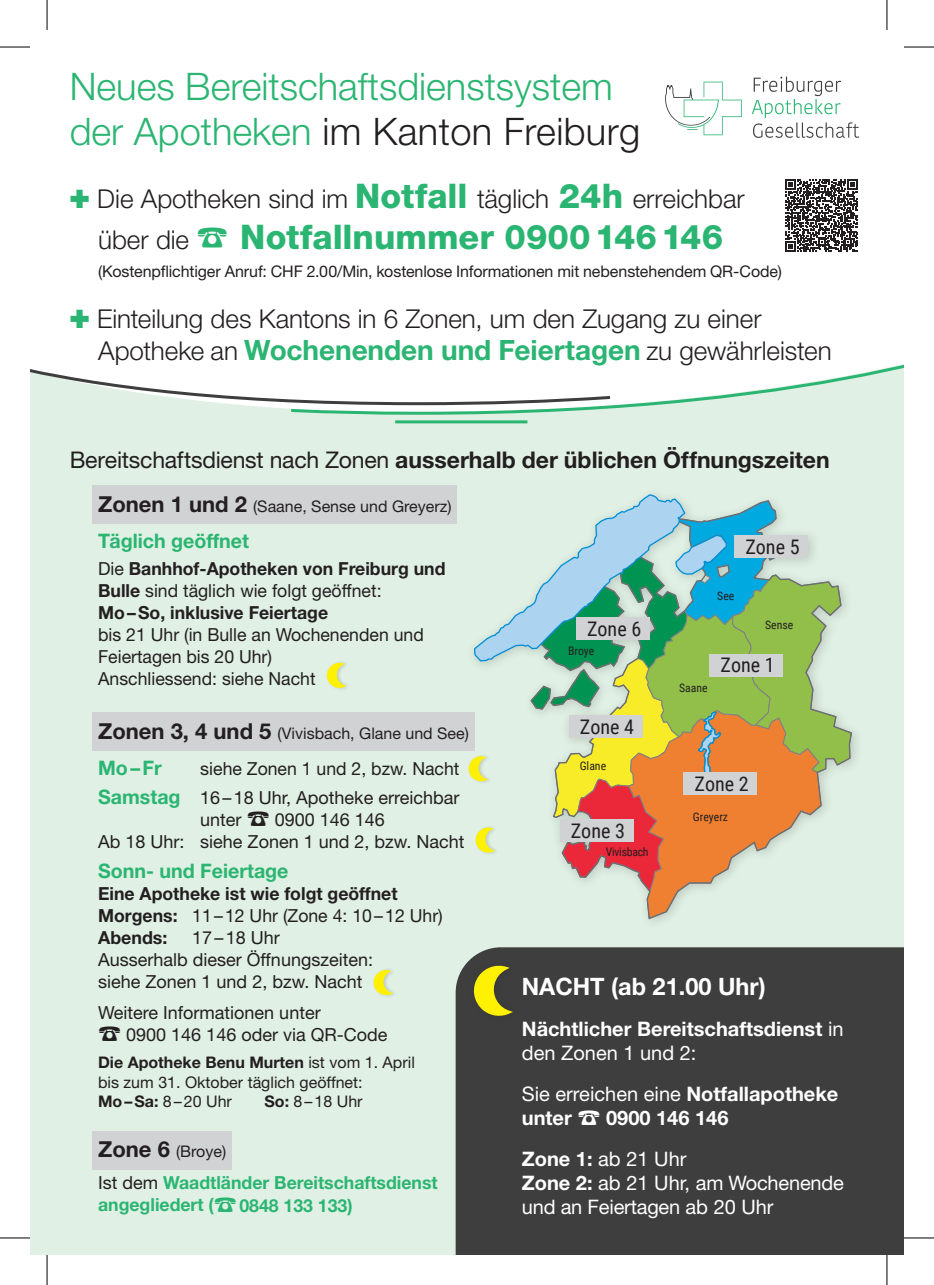
<style>
.page{position:relative;width:934px;height:1285px;background:#fff}
.page>*{position:absolute;margin:0;border:0;box-sizing:border-box;transform-origin:0 0}
.t1{font:300 38px/45.6px "Helvetica Neue LT Std";color:#2bb572}
.t2{font:800 34px "Helvetica Neue LT Std";color:#2bb572}
.t3{font:300 26px/32px "Helvetica Neue LT Std";color:#231f20}
.t4{font:700 24px "Helvetica Neue LT Std";color:#fff}
.t5{font:700 23px "Helvetica Neue LT Std";color:#231f20}
.t6{font:700 20px/24px "Helvetica Neue LT Std";color:#fff}
.t7{font:20px/24px "Helvetica Neue LT Std";letter-spacing:-.01em;color:#fff}
.t8{font:700 20px "Helvetica Neue LT Std";color:#2bb572}
.t9{font:20px "Roboto Condensed";color:#231f20}
.t10{font:18px/22px "Helvetica Neue LT Std";color:#231f20}
.t11{font:700 18px/22px "Helvetica Neue LT Std";color:#231f20}
.t12{font:700 18px/22px "Helvetica Neue LT Std";color:#2bb572}
.t13{font:16px/19.2px "Helvetica Neue LT Std";color:#231f20}
.t14{font:11.8px "Roboto Condensed";color:#231f20}
.t15{font:11.8px "Roboto Condensed";letter-spacing:-.02em;color:#231f20}
.s1{color:#231f20}
.s2{color:#2bb572}
.s3{font-weight:800;font-size:34px;color:#2bb572}
.s4{font-weight:300;font-size:26px;color:#231f20}
.s5{font-weight:700;font-size:28px;color:#2bb572}
.s6{font-weight:400}
.s7{font-weight:700;font-size:22px}
.s8{font-weight:700;font-size:20px;color:#2bb572}
.s9{font-weight:700}
.s10{font-weight:400;color:#231f20}
</style>
<div class="page">
<div style="left:30px;top:407px;width:873px;height:848px;background:#e0f0e4"></div>
<svg style="left:30px;top:369px;width:258px;height:38px"></svg>
<hr style="left:395px;top:420px;width:132px;height:3px;background:#2bb572">
<svg style="left:288px;top:364px;width:615px;height:52px"></svg>
<img style="left:665px;top:76px;width:195px;height:62px">
<div style="left:455px;top:947px;width:448px;height:308px;background:#3e3e3f"></div>
<svg style="left:785px;top:179px;width:72px;height:73px"></svg>
<div style="left:465px;top:486px;width:398px;height:444px;background:#e0f0e4"></div>
<div style="left:92px;top:1130px;width:140px;height:39px;background:#d1d2d4"></div>
<div style="left:92px;top:486px;width:365px;height:38px;background:#d1d2d4"></div>
<svg style="left:453px;top:946px;width:88px;height:88px;background:#676747"></svg>
<div style="left:92px;top:712px;width:382px;height:38px;background:#d1d2d4"></div>
<svg style="left:363px;top:960px;width:44px;height:44px;background:#e2eec5"></svg>
<svg style="left:458px;top:493px;width:394px;height:427px"></svg>
<svg style="left:317px;top:653px;width:43px;height:44px;background:#e2eec4"></svg>
<hr style="left:0;top:47px;width:30px;height:1px;background:#000">
<hr style="left:903px;top:47px;width:30px;height:1px;background:#000">
<hr style="left:0;top:1237px;width:30px;height:1px;background:#000">
<hr style="left:903px;top:1237px;width:30px;height:1px;background:#000">
<hr style="left:47px;top:0;width:1px;height:30px;background:#000">
<hr style="left:47px;top:1255px;width:1px;height:30px;background:#000">
<hr style="left:886px;top:0;width:1px;height:30px;background:#000">
<hr style="left:886px;top:1255px;width:1px;height:30px;background:#000">
<h1 class="t1" style="left:70px;top:63px;width:571px">Neues Bereitschaftsdienstsystem der Apotheken <span class="s1">im Kanton Freiburg</span></h1>
<h3 class="t3" style="left:70px;top:182px;width:676px"><span class="s2">✚</span> Die Apotheken sind im <span class="s3">Notfall</span> täglich <span class="s3">24h</span> erreichbar</h3>
<h2 class="t2" style="left:98px;top:216px;width:626px"><span class="s4">über die</span> ☎ Notfallnummer 0900146146</h2>
<p class="t13" style="left:98px;top:261px;width:685px">(Kostenpflichtiger Anruf: CHF 2.00/Min, kostenlose Informationen mit nebenstehendem QR-Code)</p>
<h3 class="t3" style="left:98px;top:302px;width:735px;text-indent:-28px"><span class="s2">✚</span> Einteilung des Kantons in 6 Zonen, um den Zugang zu einer<br>Apotheke an <span class="s5">Wochenenden und Feiertagen</span> zu gewährleisten</h3>
<p class="t5" style="left:70px;top:445px;width:761px"><span class="s6">Bereitschaftsdienst nach Zonen</span> ausserhalb der üblichen Öffnungszeiten</p>
<p class="t13" style="left:98px;top:497px;width:355px"><span class="s7">Zonen 1 und 2</span> (Saane, Sense und Greyerz)</p>
<p class="t8" style="left:98px;top:528px;width:152px">Täglich geöffnet</p>
<p class="t11" style="left:98px;top:557px;width:348px"><span class="s6">Die</span> Banhhof-Apotheken von Freiburg und<br>Bulle <span class="s6">sind täglich wie folgt geöffnet:<br></span>Mo–So, inklusive Feiertage</p>
<p class="t10" style="left:98px;top:623px;width:327px">bis 21 Uhr (in Bulle an Wochenenden und<br>Feiertagen bis 20 Uhr)<br>Anschliessend: siehe Nacht</p>
<p class="t13" style="left:98px;top:723px;width:372px"><span class="s7">Zonen 3, 4 und 5</span> (Vivisbach, Glane und See)</p>
<p class="t8" style="left:98px;top:755px;width:65px">Mo–Fr</p>
<p class="t10" style="left:98px;top:753px;width:363px;line-height:29.6px;text-align:right">siehe Zonen 1 und 2, bzw. Nacht<br><span class="s8">Samstag</span> 16–18 Uhr, Apotheke erreichbar</p>
<p class="t10" style="left:98px;top:809px;width:368px;text-indent:102px">unter ☎ 0900 146 146<br>Ab 18 Uhr: siehe Zonen 1 und 2, bzw. Nacht</p>
<p class="t8" style="left:98px;top:858px;width:192px">Sonn- und Feiertage</p>
<p class="t11" style="left:98px;top:882px;width:346px">Eine Apotheke ist wie folgt geöffnet<br>Morgens: <span class="s6">11–12 Uhr (Zone 4: 10–12 Uhr)<br></span>Abends:</p>
<p class="t10" style="left:98px;top:926px;width:276px;text-align:center">17–18 Uhr<br>Ausserhalb dieser Öffnungszeiten: siehe Zonen 1 und 2, bzw. Nacht</p>
<p class="t10" style="left:98px;top:1001px;width:291px">Weitere Informationen unter<br>☎ 0900 146 146 oder via QR-Code</p>
<p class="t13" style="left:98px;top:1053px;width:318px"><span class="s9">Die Apotheke Benu Murten</span> ist vom 1. April bis zum 31. Oktober täglich geöffnet:<br><span class="s9">Mo–Sa:</span> 8–20 Uhr</p>
<p class="t13" style="left:264px;top:1091px;width:99px"><span class="s9">So:</span> 8–18 Uhr</p>
<p class="t13" style="left:98px;top:1141px;width:129px"><span class="s7">Zone 6</span> (Broye)</p>
<p class="t12" style="left:98px;top:1171px;width:341px"><span class="s10">Ist dem</span> Waadtländer Bereitschaftsdienst angegliedert (☎0848 133 133)</p>
<p class="t9" style="left:586px;top:614px;width:56px">Zone 6</p>
<p class="t14" style="left:568px;top:643px;width:28px">Broye</p>
<p class="t9" style="left:579px;top:712px;width:56px">Zone 4</p>
<p class="t14" style="left:579px;top:758px;width:28px">Glane</p>
<p class="t9" style="left:570px;top:817px;width:56px">Zone 3</p>
<p class="t15" style="left:605px;top:843px;width:44px">Vivisbach</p>
<p class="t9" style="left:745px;top:532px;width:56px">Zone 5</p>
<p class="t14" style="left:717px;top:587px;width:19px">See</p>
<p class="t14" style="left:764px;top:616px;width:30px">Sense</p>
<p class="t14" style="left:678px;top:679px;width:30px">Saane</p>
<p class="t9" style="left:720px;top:651px;width:56px">Zone 1</p>
<p class="t9" style="left:694px;top:769px;width:56px">Zone 2</p>
<p class="t14" style="left:692px;top:809px;width:37px">Greyerz</p>
<h3 class="t4" style="left:521px;top:971px;width:245px">NACHT (ab 21.00 Uhr)</h3>
<p class="t6" style="left:521px;top:1016px;width:323px">Nächtlicher Bereitschaftsdienst <span class="s6">in den Zonen 1 und 2:</span></p>
<p class="t6" style="left:521px;top:1081px;width:318px"><span class="s6">Sie erreichen eine</span> Notfallapotheke unter ☎ 0900 146 146</p>
<p class="t7" style="left:521px;top:1146px;width:323px"><span class="s9">Zone 1:</span> ab 21 Uhr<br><span class="s9">Zone 2:</span> ab 21 Uhr, am Wochenende und an Feiertagen ab 20 Uhr</p>
</div>
